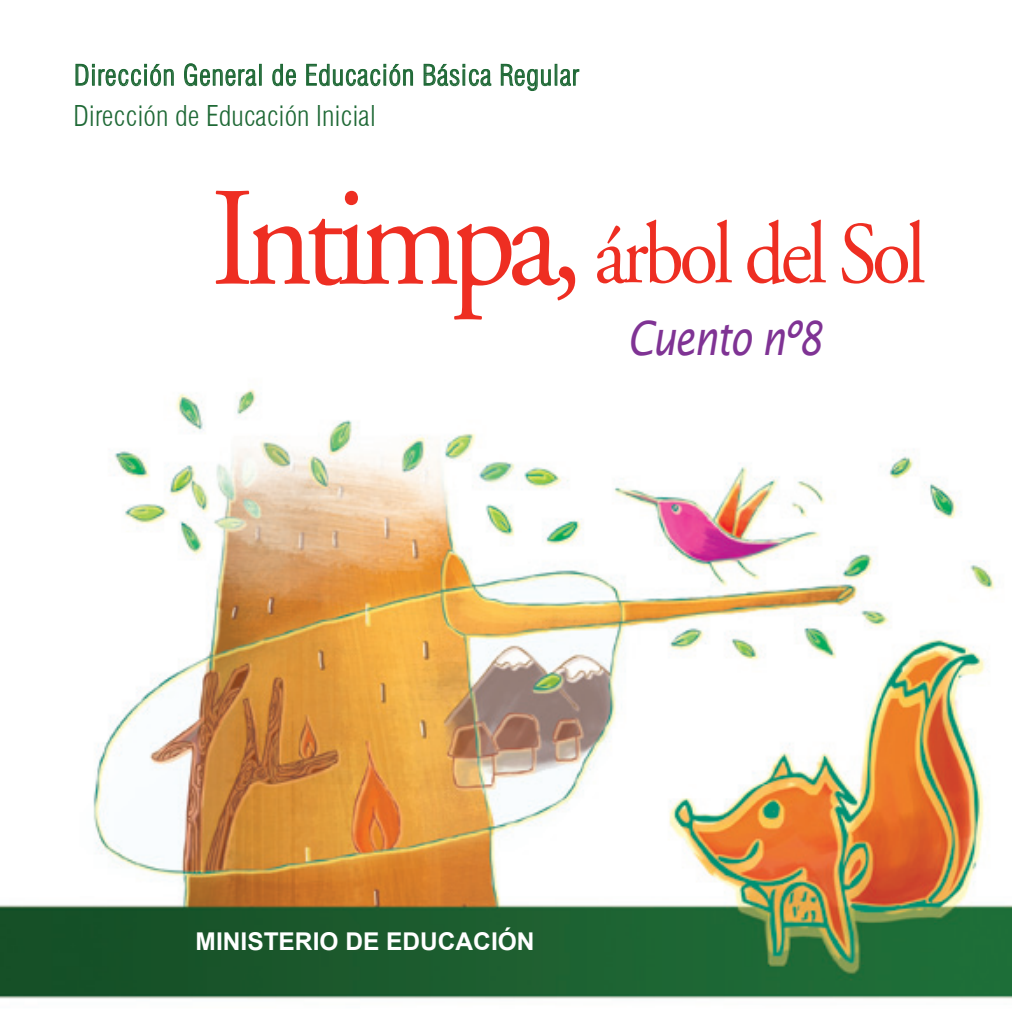
<style>
.page{position:relative;width:1012px;height:1016px;background:#fff}
.page>*{position:absolute;margin:0;border:0;box-sizing:border-box;transform-origin:0 0}
.t1{font:87.5px "Adobe Garamond";letter-spacing:-.055em;color:#ee2e22;scale:.91 1}
.t2{font:italic 47.25px "Lucida Sans";letter-spacing:-.03em;color:#7f3394;scale:.81 1}
.t3{font:300 condensed 28px "Swiss 721 BT";letter-spacing:.025em;color:#1f6936}
.t4{font:300 condensed 28px "Swiss 721 BT";color:#1f6936}
.t5{font:700 24.5px "Arial";color:#fff}
.s1{font-size:140px}
</style>
<div class="page">
<img style="left:0;top:63px;width:1012px;height:936px">
<svg style="left:75px;top:63px;width:99px;height:24px"></svg>
<svg style="left:183px;top:63px;width:74px;height:24px"></svg>
<div style="left:259px;top:64px;width:3px;height:22px;border:1px solid #1f6936"></div>
<svg style="left:272px;top:63px;width:24px;height:24px"></svg>
<svg style="left:306px;top:63px;width:108px;height:24px"></svg>
<svg style="left:423px;top:63px;width:69px;height:24px"></svg>
<svg style="left:500px;top:63px;width:51px;height:60px"></svg>
<div style="left:555px;top:64px;width:2px;height:22px;border:1px solid #1f6936"></div>
<svg style="left:559px;top:68px;width:21px;height:19px"></svg>
<p class="t3" style="left:74px;top:58px;width:507px">Dirección General de Educación Básica Regular</p>
<p class="t4" style="left:73px;top:99px;width:304px">Dirección de Educación Inicial</p>
<h1 class="t1" style="left:211px;top:208px;width:787px"><span class="s1">Intimpa,</span> árbol del Sol</h1>
<h2 class="t2" style="left:627px;top:311px;width:242px">Cuento nº8</h2>
<p class="t5" style="left:196px;top:925px;width:340px">MINISTERIO DE EDUCACIÓN</p>
</div>
